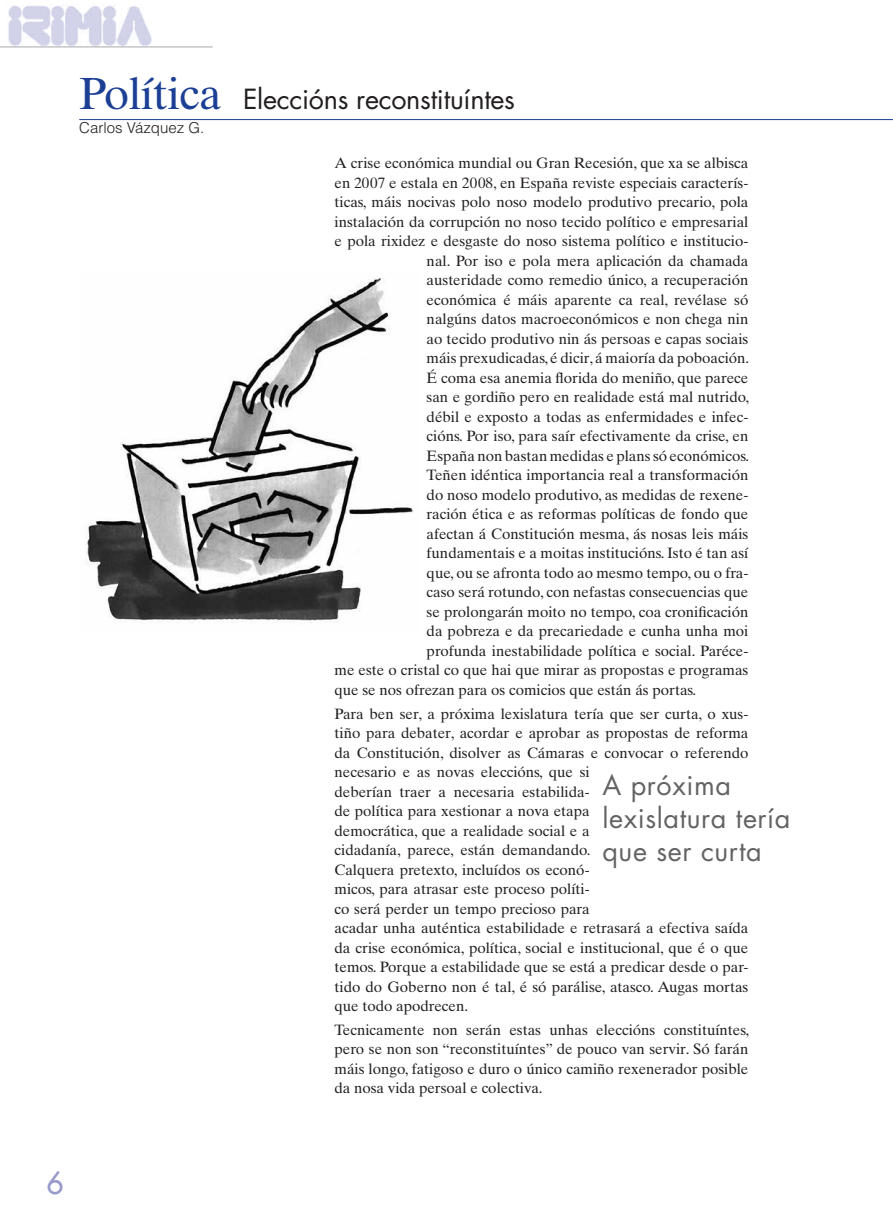
<style>
.page{position:relative;width:893px;height:1212px;background:#fff}
.page>*{position:absolute;margin:0;border:0;box-sizing:border-box;transform-origin:0 0}
.t1{font:500 30px "Futura Std";color:#979aca}
.t2{font:27px/33px "Futura Std";letter-spacing:.02em;color:#636366}
.t3{font:27px "Futura Std";letter-spacing:-.01em;color:#231f20}
.t4{font:15px/19.5px "Times Ten LT Std";color:#231f20}
.t5{font:300 15px "Helvetica LT Std";color:#231f20}
.s1{font-family:"Times Ten LT Std";font-size:45px;color:#1b3f94}
</style>
<div class="page">
<img style="left:8px;top:5px;width:144px;height:41px">
<hr style="left:0;top:47px;width:213px;height:1px;background:#a8a9ad">
<hr style="left:79px;top:119px;width:814px;height:1px;background:#1b3f94">
<img style="left:85px;top:277px;width:328px;height:346px">
<h2 class="t3" style="left:79px;top:82px;width:437px"><span class="s1">Política</span> Eleccións reconstituíntes</h2>
<p class="t5" style="left:79px;top:118px;width:127px">Carlos Vázquez G.</p>
<p class="t4" style="left:334px;top:153px;width:415px">A crise económica mundial ou Gran Recesión, que xa se albisca</p>
<p class="t4" style="left:334px;top:173px;width:415px">en 2007 e estala en 2008, en España reviste especiais caracterís-</p>
<p class="t4" style="left:334px;top:192px;width:415px">ticas, máis nocivas polo noso modelo produtivo precario, pola</p>
<p class="t4" style="left:334px;top:212px;width:415px">instalación da corrupción no noso tecido político e empresarial</p>
<p class="t4" style="left:334px;top:231px;width:415px">e pola rixidez e desgaste do noso sistema político e institucio-</p>
<p class="t4" style="left:427px;top:251px;width:323px">nal. Por iso e pola mera aplicación da chamada</p>
<p class="t4" style="left:427px;top:270px;width:323px">austeridade como remedio único, a recuperación</p>
<p class="t4" style="left:427px;top:290px;width:323px">económica é máis aparente ca real, revélase só</p>
<p class="t4" style="left:427px;top:309px;width:323px">nalgúns datos macroeconómicos e non chega nin</p>
<p class="t4" style="left:427px;top:329px;width:323px">ao tecido produtivo nin ás persoas e capas sociais</p>
<p class="t4" style="left:427px;top:348px;width:324px">máis prexudicadas, é dicir, á maioría da poboación.</p>
<p class="t4" style="left:427px;top:368px;width:323px">É coma esa anemia florida do meniño, que parece</p>
<p class="t4" style="left:427px;top:387px;width:324px">san e gordiño pero en realidade está mal nutrido,</p>
<p class="t4" style="left:427px;top:407px;width:323px">débil e exposto a todas as enfermidades e infec-</p>
<p class="t4" style="left:427px;top:426px;width:323px">cións. Por iso, para saír efectivamente da crise, en</p>
<p class="t4" style="left:427px;top:446px;width:324px">España non bastan medidas e plans só económicos.</p>
<p class="t4" style="left:427px;top:465px;width:323px">Teñen idéntica importancia real a transformación</p>
<p class="t4" style="left:427px;top:485px;width:323px">do noso modelo produtivo, as medidas de rexene-</p>
<p class="t4" style="left:427px;top:504px;width:323px">ración ética e as reformas políticas de fondo que</p>
<p class="t4" style="left:427px;top:524px;width:323px">afectan á Constitución mesma, ás nosas leis máis</p>
<p class="t4" style="left:427px;top:543px;width:323px">fundamentais e a moitas institucións. Isto é tan así</p>
<p class="t4" style="left:427px;top:563px;width:323px">que, ou se afronta todo ao mesmo tempo, ou o fra-</p>
<p class="t4" style="left:427px;top:582px;width:323px">caso será rotundo, con nefastas consecuencias que</p>
<p class="t4" style="left:427px;top:602px;width:323px">se prolongarán moito no tempo, coa cronificación</p>
<p class="t4" style="left:427px;top:621px;width:323px">da pobreza e da precariedade e cunha unha moi</p>
<p class="t4" style="left:427px;top:641px;width:323px">profunda inestabilidade política e social. Paréce-</p>
<p class="t4" style="left:334px;top:660px;width:415px">me este o cristal co que hai que mirar as propostas e programas</p>
<p class="t4" style="left:334px;top:680px;width:363px">que se nos ofrezan para os comicios que están ás portas.</p>
<p class="t4" style="left:334px;top:704px;width:415px">Para ben ser, a próxima lexislatura tería que ser curta, o xus&shy;tiño para debater, acordar e aprobar as propostas de reforma da Constitución, disolver as Cámaras e convocar o referendo necesario e as novas eleccións, que si<br>deberían traer a necesaria estabilida-<br>de política para xestionar a nova etapa<br>democrática, que a realidade social e a<br>cidadanía, parece, están demandando.<br>Calquera pretexto, incluídos os econó-<br>micos, para atrasar este proceso políti-<br>co será perder un tempo precioso para<br>acadar unha auténtica estabilidade e retrasará a efectiva saída da crise económica, política, social e institucional, que é o que temos. Porque a estabilidade que se está a predicar desde o par&shy;tido do Goberno non é tal, é só parálise, atasco. Augas mortas que todo apodrecen.</p>
<p class="t4" style="left:334px;top:1020px;width:416px;text-align:justify">Tecnicamente non serán estas unhas eleccións constituíntes, pero se non son “reconstituíntes” de pouco van servir. Só farán máis longo, fatigoso e duro o único camiño rexenerador posible da nosa vida persoal e colectiva.</p>
<h2 class="t2" style="left:602px;top:769px;width:190px">A próxima lexislatura tería que ser curta</h2>
<h1 class="t1" style="left:46px;top:1164px;width:19px">6</h1>
</div>
